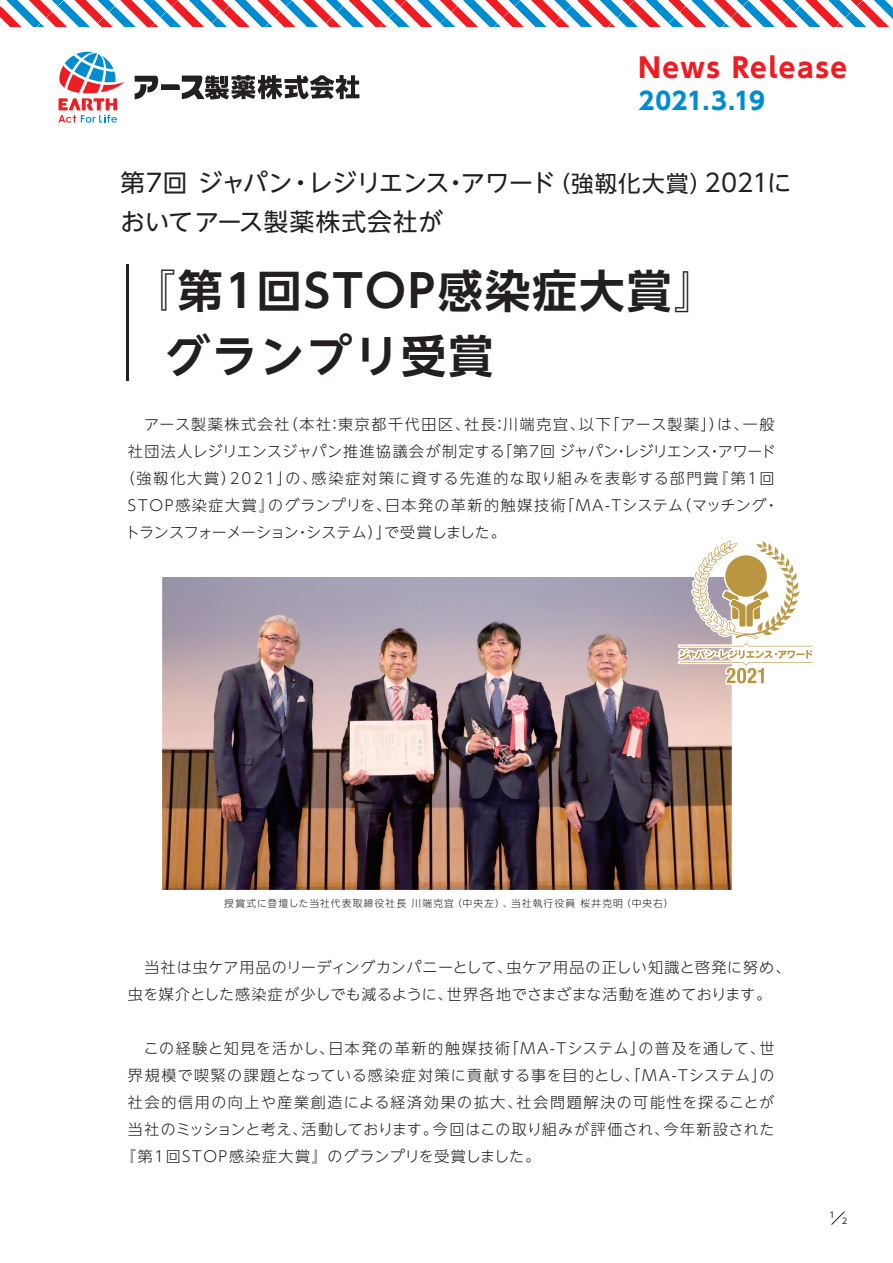
<style>
.page{position:relative;width:893px;height:1263px;background:#fff}
.page>*{position:absolute;margin:0;border:0;box-sizing:border-box;transform-origin:0 0}
.t1{font:700 45px/64.5px "UD Shin Go NT Pro De";letter-spacing:.05em;color:#231f20}
.t2{font:700 27px "UD Shin Go NT Pro";letter-spacing:.055em;color:#ee1d23}
.t3{font:24.45px/39px "UD Shin Go NT Pro";letter-spacing:-.01em;color:#231f20}
.t4{font:700 24px "UD Shin Go NT Pro";color:#008cd0}
.t5{font:300 15px/27px "UD Shin Go NT Pro";letter-spacing:.04em;color:#231f20}
.t6{font:300 15px "UD Shin Go NT Pro";letter-spacing:.1em;color:#231f20}
.t7{font:300 15px "UD Shin Go NT Pro";letter-spacing:.09em;color:#231f20}
.t8{font:300 15px "UD Shin Go NT Pro";letter-spacing:.11em;color:#231f20}
.t9{font:300 15px "UD Shin Go NT Pro";letter-spacing:.015em;color:#231f20}
.t10{font:300 15px "UD Shin Go NT Pro";letter-spacing:.125em;color:#231f20}
.t11{font:300 15px "UD Shin Go NT Pro";letter-spacing:.065em;color:#231f20}
.t12{font:300 15px "UD Shin Go NT Pro";letter-spacing:.03em;color:#231f20}
.t13{font:300 15px "UD Shin Go NT Pro";letter-spacing:.115em;color:#231f20}
.t14{font:300 15px "UD Shin Go NT Pro";letter-spacing:-.015em;color:#231f20}
.t15{font:300 9.75px "UD Shin Go NT Pro";letter-spacing:.115em;color:#231f20}
.t16{font:8.25px "UD Shin Go NT Pro";color:#231f20}
.s1{font-size:22.5px}
</style>
<div class="page">
<img style="left:163px;top:577px;width:569px;height:313px">
<svg style="left:0;top:0;width:893px;height:27px"></svg>
<hr style="left:127px;top:265px;width:2px;height:116px;background:#231f20">
<svg style="left:58px;top:52px;width:66px;height:71px"></svg>
<svg style="left:135px;top:75px;width:224px;height:25px"></svg>
<svg style="left:831px;top:1211px;width:14px;height:14px"></svg>
<svg style="left:678px;top:540px;width:135px;height:145px"></svg>
<h2 class="t2" style="left:638px;top:46px;width:210px">News Release</h2>
<h3 class="t4" style="left:638px;top:82px;width:128px">2021.3.19</h3>
<h3 class="t3" style="left:120px;top:163px;width:673px">第7回 ジャパン・レジリエンス・アワード<span class="s1">（強靱化大賞）</span>2021においてアース製薬株式会社が</h3>
<h1 class="t1" style="left:165px;top:258px;width:556px;text-indent:-34px">『第1回STOP感染症大賞』グランプリ受賞</h1>
<p class="t8" style="left:128px;top:412px;width:648px">　アース製薬株式会社（本社：東京都千代田区、社長：川端克宜、以下「アース製薬」）は、一般</p>
<p class="t9" style="left:128px;top:439px;width:649px">社団法人レジリエンスジャパン推進協議会が制定する「第7回ジャパン・レジリエンス・アワード</p>
<p class="t10" style="left:120px;top:466px;width:656px">（強靱化大賞）2021」の、感染症対策に資する先進的な取り組みを表彰する部門賞『第1回</p>
<p class="t7" style="left:128px;top:493px;width:652px">STOP感染症大賞』のグランプリを、日本発の革新的触媒技術「MA-Tシステム（マッチング・</p>
<p class="t14" style="left:125px;top:520px;width:382px">トランスフォーメーション・システム）」で受賞しました。</p>
<p class="t15" style="left:224px;top:895px;width:451px">授賞式に登壇した当社代表取締役社長 川端克宜（中央左）、当社執行役員 桜井克明（中央右）</p>
<p class="t5" style="left:128px;top:953px;width:664px">　当社は虫ケア用品のリーディングカンパニーとして、虫ケア用品の正しい知識と啓発に努め、虫を媒介とした感染症が少しでも減るように、世界各地でさまざまな活動を進めております。</p>
<p class="t6" style="left:128px;top:1036px;width:648px">　この経験と知見を活かし、日本発の革新的触媒技術「MA-Tシステム」の普及を通して、世</p>
<p class="t11" style="left:128px;top:1063px;width:648px">界規模で喫緊の課題となっている感染症対策に貢献する事を目的とし、「MA-Tシステム」の</p>
<p class="t13" style="left:128px;top:1090px;width:648px">社会的信用の向上や産業創造による経済効果の拡大、社会問題解決の可能性を探ることが</p>
<p class="t12" style="left:128px;top:1117px;width:648px">当社のミッションと考え、活動しております。今回はこの取り組みが評価され、今年新設された</p>
<p class="t6" style="left:121px;top:1144px;width:421px">『第1回STOP感染症大賞』のグランプリを受賞しました。</p>
<p class="t16" style="left:829px;top:1208px;width:7px">1</p>
<p class="t16" style="left:842px;top:1214px;width:7px">2</p>
</div>
